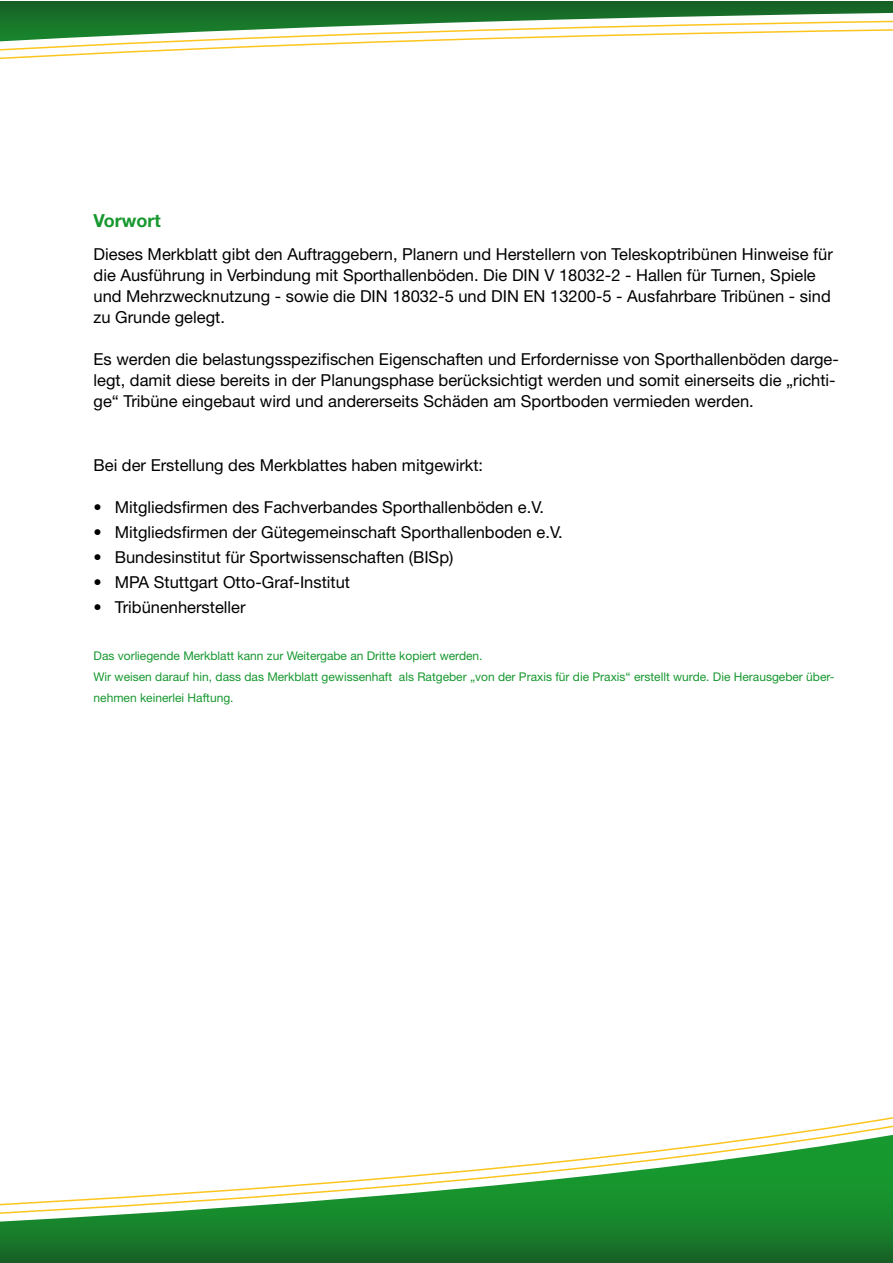
<style>
.page{position:relative;width:893px;height:1263px;background:#fff}
.page>*{position:absolute;margin:0;border:0;box-sizing:border-box;transform-origin:0 0}
.t1{font:700 18px "Helvetica Neue";color:#17982f}
.t2{font:16.5px/21px "Helvetica Neue";color:#000}
.t3{font:12px/21px "Helvetica Neue";color:#17982f}
</style>
<div class="page">
<svg style="left:0;top:1px;width:892px;height:59px"></svg>
<svg style="left:0;top:1135px;width:892px;height:128px"></svg>
<p class="t1" style="left:94px;top:209px;width:69px">Vorwort</p>
<p class="t2" style="left:94px;top:244px;width:741px">Dieses Merkblatt gibt den Auftraggebern, Planern und Herstellern von Teleskoptribünen Hinweise für die Ausführung in Verbindung mit Sporthallenböden. Die DIN V 18032-2 - Hallen für Turnen, Spiele und Mehrzwecknutzung - sowie die DIN 18032-5 und DIN EN 13200-5 - Ausfahrbare Tribünen - sind zu Grunde gelegt.</p>
<p class="t2" style="left:94px;top:349px;width:747px">Es werden die belastungsspezifischen Eigenschaften und Erfordernisse von Sporthallenböden darge&shy;legt, damit diese bereits in der Planungsphase berücksichtigt werden und somit einerseits die „richti&shy;ge“ Tribüne eingebaut wird und andererseits Schäden am Sportboden vermieden werden.</p>
<p class="t2" style="left:94px;top:454px;width:391px">Bei der Erstellung des Merkblattes haben mitgewirkt:</p>
<p class="t2" style="left:94px;top:496px;width:452px">• Mitgliedsfirmen des Fachverbandes Sporthallenböden e.V.</p>
<p class="t2" style="left:94px;top:521px;width:470px">• Mitgliedsfirmen der Gütegemeinschaft Sporthallenboden e.V.</p>
<p class="t2" style="left:94px;top:546px;width:361px">• Bundesinstitut für Sportwissenschaften (BISp)</p>
<p class="t2" style="left:94px;top:572px;width:258px">• MPA Stuttgart Otto-Graf-Institut</p>
<p class="t2" style="left:94px;top:597px;width:154px">• Tribünenhersteller</p>
<p class="t3" style="left:94px;top:645px;width:742px">Das vorliegende Merkblatt kann zur Weitergabe an Dritte kopiert werden.<br>Wir weisen darauf hin, dass das Merkblatt gewissenhaft als Ratgeber „von der Praxis für die Praxis“ erstellt wurde. Die Herausgeber über&shy;nehmen keinerlei Haftung.</p>
</div>
